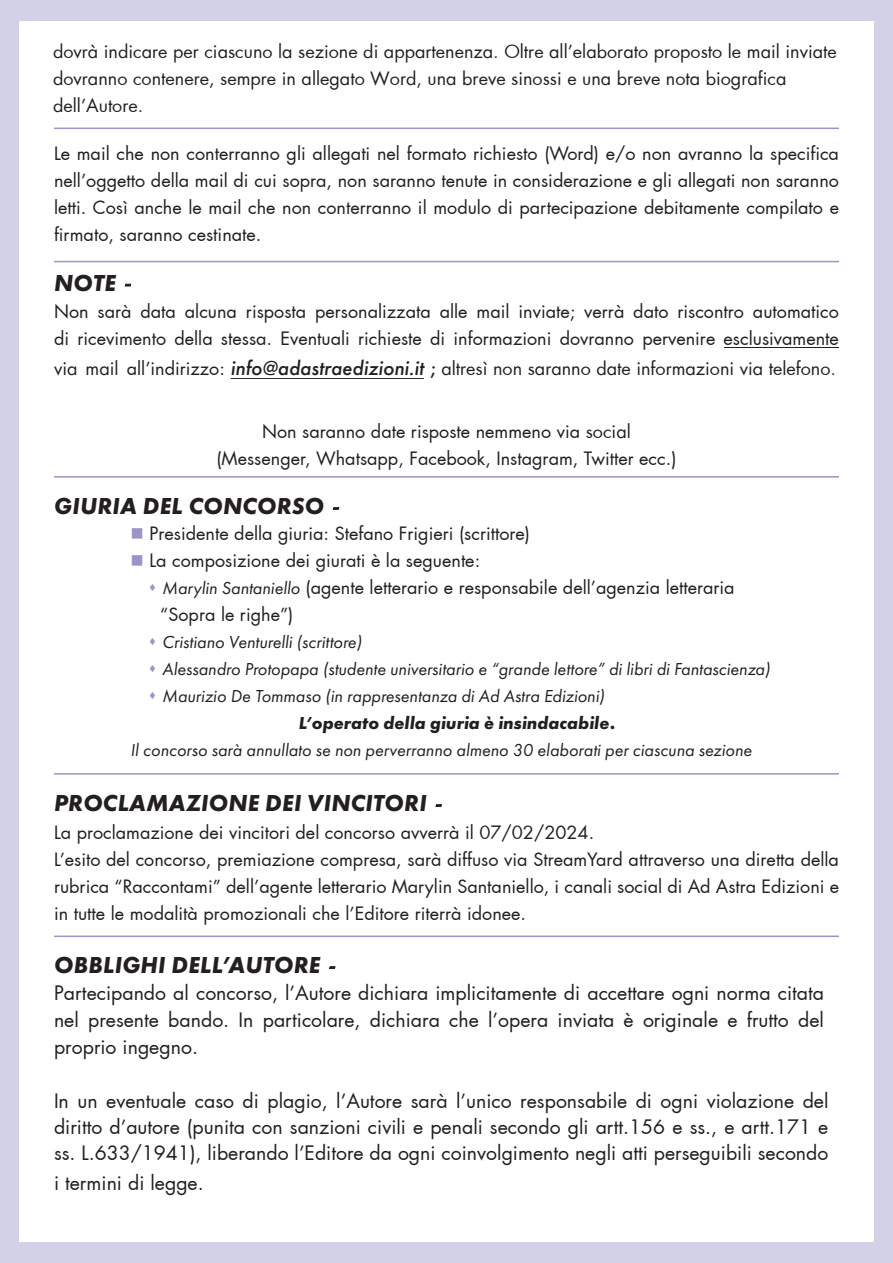
<style>
.page{position:relative;width:893px;height:1263px;background:#d3d1e8}
.page>*{position:absolute;margin:0;border:0;box-sizing:border-box;transform-origin:0 0}
.t1{font:italic 700 24px "Futura PT";letter-spacing:.01em;color:#231f20}
.t2{font:19.5px/27px "Futura";color:#231f20;text-align:justify}
.t3{font:18px/27px "Futura";color:#231f20}
.t4{font:italic 18px/27px "Futura PT";color:#231f20}
.s1{font-family:"Futura";font-weight:400}
.s2{font-family:"Futura PT";font-weight:500;font-style:italic;font-size:21px}
.s3{font-weight:500}
.s4{color:#9a94c8}
.s5{font-family:"Futura PT";font-style:italic}
.s6{font-weight:700}
</style>
<div class="page">
<div style="left:19px;top:21px;width:855px;height:1221px;background:#fff"></div>
<hr style="left:231px;top:378px;width:193px;height:1px;background:#231f20">
<hr style="left:724px;top:347px;width:115px;height:1px;background:#231f20">
<hr style="left:54px;top:128px;width:785px;height:1px;background:#9a94c8">
<hr style="left:54px;top:261px;width:785px;height:1px;background:#9a94c8">
<hr style="left:54px;top:476px;width:785px;height:1px;background:#9a94c8">
<hr style="left:54px;top:773px;width:785px;height:2px;background:#9a94c8">
<hr style="left:54px;top:935px;width:785px;height:2px;background:#9a94c8">
<p class="t3" style="left:53px;top:38px;width:785px">dovrà indicare per ciascuno la sezione di appartenenza. Oltre all’elaborato proposto le mail inviate dovranno contenere, sempre in allegato Word, una breve sinossi e una breve nota biografica dell’Autore.</p>
<p class="t3" style="left:54px;top:140px;width:786px;text-align:justify">Le mail che non conterranno gli allegati nel formato richiesto (Word) e/o non avranno la specifica nell’oggetto della mail di cui sopra, non saranno tenute in considerazione e gli allegati non saranno letti. Così anche le mail che non conterranno il modulo di partecipazione debitamente compilato e firmato, saranno cestinate.</p>
<h1 class="t1" style="left:54px;top:268px;width:85px">NOTE <span class="s1">-</span></h1>
<p class="t3" style="left:54px;top:298px;width:786px">Non sarà data alcuna risposta personalizzata alle mail inviate; verrà dato riscontro automatico di ricevimento della stessa. Eventuali richieste di informazioni dovranno pervenire esclusivamente</p>
<p class="t3" style="left:54px;top:355px;width:784px">via mail all’indirizzo: <span class="s2">info@adastraedizioni.it</span> <span class="s3">;</span> altresì non saranno date informazioni via telefono.</p>
<p class="t3" style="left:216px;top:418px;width:461px;text-align:center">Non saranno date risposte nemmeno via social (Messenger, Whatsapp, Facebook, Instagram, Twitter ecc.)</p>
<h1 class="t1" style="left:54px;top:491px;width:293px">GIURIA DEL CONCORSO <span class="s1">-</span></h1>
<p class="t3" style="left:131px;top:520px;width:401px"><span class="s4">■</span> Presidente della giuria: Stefano Frigieri (scrittore)</p>
<p class="t3" style="left:131px;top:547px;width:351px"><span class="s4">■</span> La composizione dei giurati è la seguente:</p>
<p class="t3" style="left:160px;top:574px;width:576px;text-indent:-12px"><span class="s4">▲</span> <span class="s5">Marylin Santaniello</span> (agente letterario e responsabile dell’agenzia letteraria “Sopra le righe”)</p>
<p class="t4" style="left:149px;top:628px;width:215px"><span class="s4">▲</span> Cristiano Venturelli (scrittore)</p>
<p class="t4" style="left:149px;top:655px;width:623px"><span class="s4">▲</span> Alessandro Protopapa (studente universitario e “grande lettore” di libri di Fantascienza)</p>
<p class="t4" style="left:299px;top:682px;width:318px;text-indent:-150px"><span class="s4">▲</span> Maurizio De Tommaso (in rappresentanza di Ad Astra Edizioni)<br><span class="s6">L’operato della giuria è insindacabile.</span></p>
<p class="t4" style="left:131px;top:736px;width:623px">Il concorso sarà annullato se non perverranno almeno 30 elaborati per ciascuna sezione</p>
<h1 class="t1" style="left:54px;top:788px;width:396px">PROCLAMAZIONE DEI VINCITORI <span class="s1">-</span></h1>
<p class="t3" style="left:54px;top:819px;width:786px">La proclamazione dei vincitori del concorso avverrà il 07/02/2024.<br>L’esito del concorso, premiazione compresa, sarà diffuso via StreamYard attraverso una diretta della rubrica “Raccontami” dell’agente letterario Marylin Santaniello, i canali social di Ad Astra Edizioni e in tutte le modalità promozionali che l’Editore riterrà idonee.</p>
<h1 class="t1" style="left:54px;top:950px;width:289px">OBBLIGHI DELL’AUTORE <span class="s1">-</span></h1>
<p class="t2" style="left:54px;top:979px;width:771px">Partecipando al concorso, l’Autore dichiara implicitamente di accettare ogni norma citata nel presente bando. In particolare, dichiara che l’opera inviata è originale e frutto del proprio ingegno.</p>
<p class="t2" style="left:54px;top:1088px;width:776px;line-height:26px">In un eventuale caso di plagio, l’Autore sarà l’unico responsabile di ogni violazione del diritto d’autore (punita con sanzioni civili e penali secondo gli artt.156 e ss., e artt.171 e ss. L.633/1941), liberando l’Editore da ogni coinvolgimento negli atti perseguibili secondo</p>
<p class="t2" style="left:54px;top:1169px;width:151px">i termini di legge.</p>
</div>
